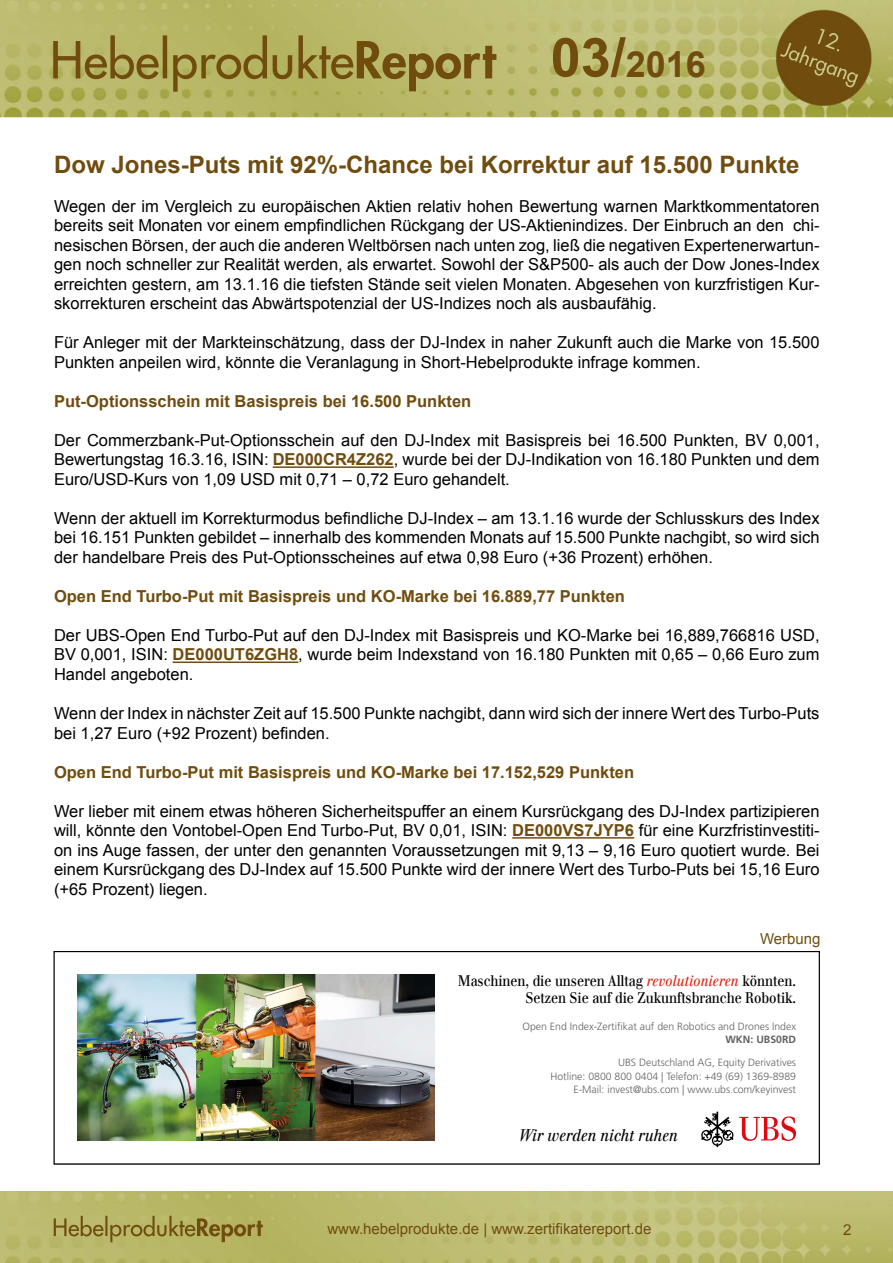
<style>
.page{position:relative;width:893px;height:1263px;background:#fff}
.page>*{position:absolute;margin:0;border:0;box-sizing:border-box;transform-origin:0 0}
.t1{font:700 36px "Arial";color:#704d0f}
.t2{font:700 24px "Arial";color:#704d0f}
.t3{font:16.5px/19.5px "Arial";color:#000;text-align:justify}
.t4{font:700 16.5px "Arial";color:#704d0f}
.t5{font:italic 16.5px "UBS Headline";color:#000}
.t6{font:15px/17.2px "UBS Headline";color:#000;text-align:right}
.t7{font:15px "Arial";color:#704d0f}
.t8{font:300 10.5px/13.2px "Frutiger LT Std";color:#646363;text-align:right}
.t9{font:700 10.5px "Frutiger LT Std";color:#646363}
.s1{font-size:54px}
.s2{font-weight:700;color:#704d0f}
.s3{font-style:italic;color:#e42313}
</style>
<div class="page">
<img style="left:0;top:1192px;width:893px;height:71px">
<img style="left:0;top:0;width:893px;height:118px">
<hr style="left:273px;top:466px;width:121px;height:2px;background:#704d0f">
<hr style="left:173px;top:661px;width:125px;height:2px;background:#704d0f">
<hr style="left:512px;top:837px;width:122px;height:2px;background:#704d0f">
<svg style="left:701px;top:1111px;width:32px;height:36px"></svg>
<svg style="left:739px;top:1116px;width:57px;height:25px"></svg>
<img style="left:77px;top:975px;width:358px;height:166px">
<div style="left:54px;top:951px;width:766px;height:213px;border:1px solid #000"></div>
<h1 class="t1" style="left:551px;top:39px;width:157px"><span class="s1">03/</span>2016</h1>
<h2 class="t2" style="left:54px;top:147px;width:747px">Dow Jones-Puts mit 92%-Chance bei Korrektur auf 15.500 Punkte</h2>
<p class="t3" style="left:54px;top:196px;width:767px">Wegen der im Vergleich zu europäischen Aktien relativ hohen Bewertung warnen Marktkommentatoren bereits seit Monaten vor einem empfindlichen Rückgang der US-Aktienindizes. Der Einbruch an den chi&shy;nesischen Börsen, der auch die anderen Weltbörsen nach unten zog, ließ die negativen Expertenerwartun&shy;gen noch schneller zur Realität werden, als erwartet. Sowohl der S&amp;P500- als auch der Dow Jones-Index erreichten gestern, am 13.1.16 die tiefsten Stände seit vielen Monaten. Abgesehen von kurzfristigen Kur&shy;skorrekturen erscheint das Abwärtspotenzial der US-Indizes noch als ausbaufähig.</p>
<p class="t3" style="left:54px;top:333px;width:767px">Für Anleger mit der Markteinschätzung, dass der DJ-Index in naher Zukunft auch die Marke von 15.500<br>Punkten anpeilen wird, könnte die Veranlagung in Short-Hebelprodukte infrage kommen.</p>
<p class="t4" style="left:54px;top:389px;width:419px">Put-Optionsschein mit Basispreis bei 16.500 Punkten</p>
<p class="t3" style="left:54px;top:430px;width:767px">Der Commerzbank-Put-Optionsschein auf den DJ-Index mit Basispreis bei 16.500 Punkten, BV 0,001, Bewertungstag 16.3.16, ISIN: <span class="s2">DE000CR4Z262</span>, wurde bei der DJ-Indikation von 16.180 Punkten und dem Euro/USD-Kurs von 1,09 USD mit 0,71 – 0,72 Euro gehandelt.</p>
<p class="t3" style="left:54px;top:508px;width:767px">Wenn der aktuell im Korrekturmodus befindliche DJ-Index – am 13.1.16 wurde der Schlusskurs des Index bei 16.151 Punkten gebildet – innerhalb des kommenden Monats auf 15.500 Punkte nachgibt, so wird sich der handelbare Preis des Put-Optionsscheines auf etwa 0,98 Euro (+36 Prozent) erhöhen.</p>
<p class="t4" style="left:54px;top:584px;width:572px">Open End Turbo-Put mit Basispreis und KO-Marke bei 16.889,77 Punkten</p>
<p class="t3" style="left:54px;top:625px;width:767px">Der UBS-Open End Turbo-Put auf den DJ-Index mit Basispreis und KO-Marke bei 16,889,766816 USD, BV 0,001, ISIN: <span class="s2">DE000UT6ZGH8</span>, wurde beim Indexstand von 16.180 Punkten mit 0,65 – 0,66 Euro zum Handel angeboten.</p>
<p class="t3" style="left:54px;top:703px;width:767px">Wenn der Index in nächster Zeit auf 15.500 Punkte nachgibt, dann wird sich der innere Wert des Turbo-Puts bei 1,27 Euro (+92 Prozent) befinden.</p>
<p class="t4" style="left:54px;top:760px;width:582px">Open End Turbo-Put mit Basispreis und KO-Marke bei 17.152,529 Punkten</p>
<p class="t3" style="left:54px;top:801px;width:767px">Wer lieber mit einem etwas höheren Sicherheitspuffer an einem Kursrückgang des DJ-Index partizipieren will, könnte den Vontobel-Open End Turbo-Put, BV 0,01, ISIN: <span class="s2">DE000VS7JYP6</span> für eine Kurzfristinvestiti&shy;on ins Auge fassen, der unter den genannten Voraussetzungen mit 9,13 – 9,16 Euro quotiert wurde. Bei einem Kursrückgang des DJ-Index auf 15.500 Punkte wird der innere Wert des Turbo-Puts bei 15,16 Euro (+65 Prozent) liegen.</p>
<p class="t7" style="left:760px;top:929px;width:62px">Werbung</p>
<p class="t6" style="left:458px;top:972px;width:339px">Maschinen, die unseren Alltag <span class="s3">revolutionieren</span> könnten.<br>Setzen Sie auf die Zukunftsbranche Robotik.</p>
<p class="t8" style="left:523px;top:1020px;width:275px">Open End Index-Zertifikat auf den Robotics and Drones Index</p>
<p class="t9" style="left:725px;top:1033px;width:72px">WKN: UBS0RD</p>
<p class="t8" style="left:550px;top:1056px;width:247px">UBS Deutschland AG, Equity Derivatives<br>Hotline: 0800 800 0404 | Telefon: +49 (69) 1369-8989<br>E-Mail: invest@ubs.com | www.ubs.com/keyinvest</p>
<p class="t5" style="left:519px;top:1125px;width:160px">Wir werden nicht ruhen</p>
<p class="t7" style="left:327px;top:1218px;width:326px">www.hebelprodukte.de | www.zertifikatereport.de</p>
<p class="t7" style="left:843px;top:1219px;width:10px">2</p>
</div>
